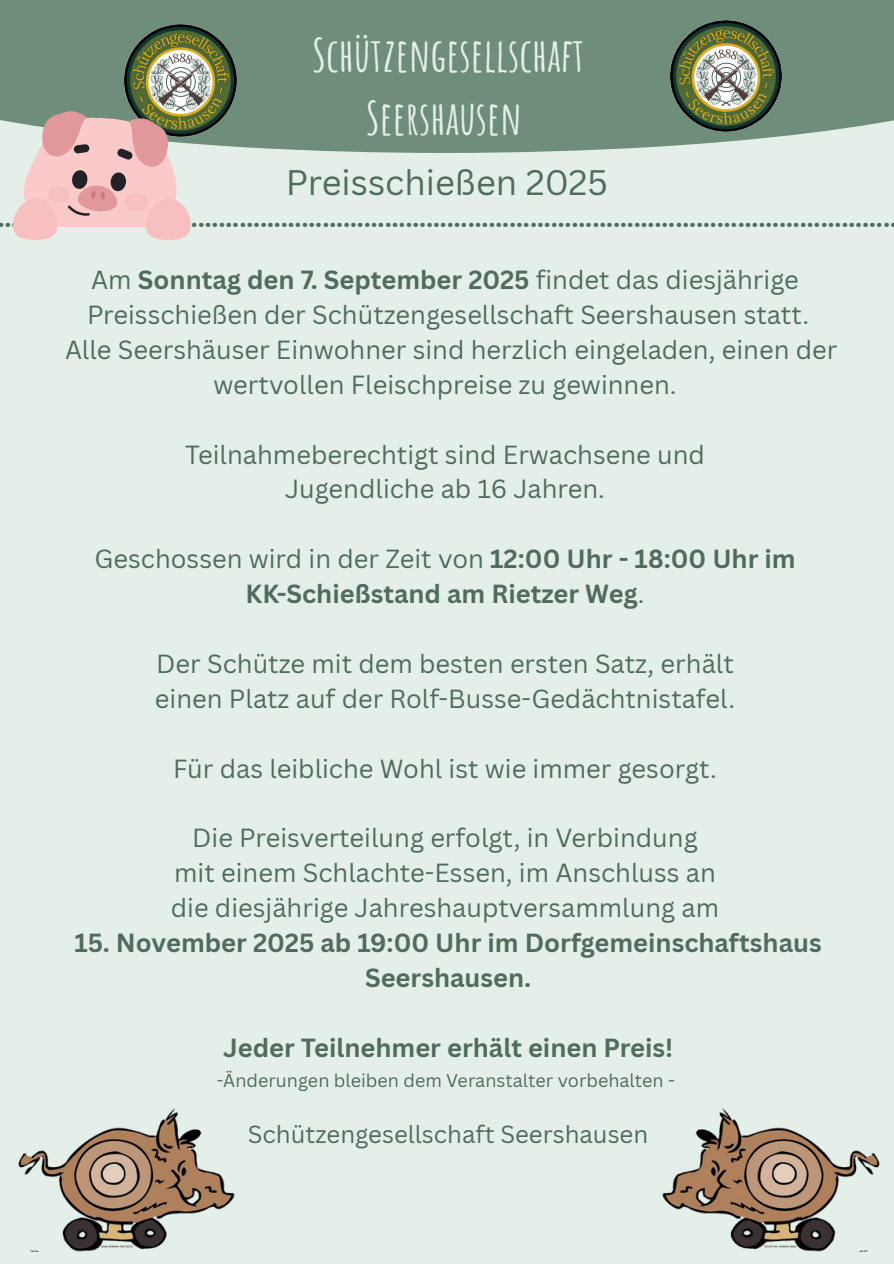
<style>
.page{position:relative;width:894px;height:1264px;background:#fff}
.page>*{position:absolute;margin:0;border:0;box-sizing:border-box;transform-origin:0 0}
.t1{font:700 45.75px/63px "Amatic SC";color:#e5efe9;text-align:center}
.t2{font:34.5px "Canva Sans";color:#516b5c}
.t3{font:700 27px "Canva Sans";color:#516b5c}
.t4{font:25.5px/35px "Canva Sans";color:#516b5c;text-align:center}
.t5{font:700 25.5px/35px "Canva Sans";color:#516b5c;text-align:center}
.t6{font:24px "Canva Sans";color:#516b5c}
.t7{font:18px "Canva Sans";color:#516b5c}
.s1{font-weight:700}
.s2{font-weight:400}
</style>
<div class="page">
<div style="left:0;top:0;width:893px;height:1263px;background:#e5efe9"></div>
<div style="left:0;top:0;width:893px;height:153px;background:#6e8d7b"></div>
<img style="left:670px;top:20px;width:111px;height:112px">
<img style="left:125px;top:25px;width:111px;height:111px">
<svg style="left:13px;top:106px;width:177px;height:134px"></svg>
<img style="left:18px;top:1108px;width:217px;height:143px">
<img style="left:662px;top:1108px;width:218px;height:143px">
<h1 class="t1" style="left:312px;top:23px;width:273px">SCHÜTZENGESELLSCHAFT<br>SEERSHAUSEN</h1>
<p class="t2" style="left:286px;top:158px;width:323px">Preisschießen 2025</p>
<h2 class="t3" style="left:-10px;top:198px;width:914px">……………………………………………………………………………………………………………………</h2>
<p class="t4" style="left:65px;top:261px;width:773px">Am <span class="s1">Sonntag den 7. September 2025</span> findet das diesjährige Preisschießen der Schützengesellschaft Seershausen statt.<br>Alle Seershäuser Einwohner sind herzlich eingeladen, einen der wertvollen Fleischpreise zu gewinnen.</p>
<h4 class="t4" style="left:185px;top:436px;width:521px">Teilnahmeberechtigt sind Erwachsene und<br>Jugendliche ab 16 Jahren.</h4>
<h4 class="t5" style="left:94px;top:541px;width:702px"><span class="s2">Geschossen wird in der Zeit von</span> 12:00 Uhr - 18:00 Uhr im<br>KK-Schießstand am Rietzer Weg<span class="s2">.</span></h4>
<h4 class="t4" style="left:155px;top:645px;width:581px;text-align:left">Der Schütze mit dem besten ersten Satz, erhält einen Platz auf der Rolf-Busse-Gedächtnistafel.</h4>
<h4 class="t4" style="left:173px;top:750px;width:545px">Für das leibliche Wohl ist wie immer gesorgt.</h4>
<h4 class="t4" style="left:171px;top:820px;width:549px">Die Preisverteilung erfolgt, in Verbindung mit einem Schlachte-Essen, im Anschluss an die diesjährige Jahreshauptversammlung am</h4>
<h4 class="t5" style="left:74px;top:924px;width:748px">15. November 2025 ab 19:00 Uhr im Dorfgemeinschaftshaus<br>Seershausen.</h4>
<h4 class="t5" style="left:223px;top:1029px;width:451px">Jeder Teilnehmer erhält einen Preis!</h4>
<h3 class="t7" style="left:217px;top:1068px;width:459px">-Änderungen bleiben dem Veranstalter vorbehalten -</h3>
<p class="t6" style="left:248px;top:1116px;width:402px">Schützengesellschaft Seershausen</p>
</div>
